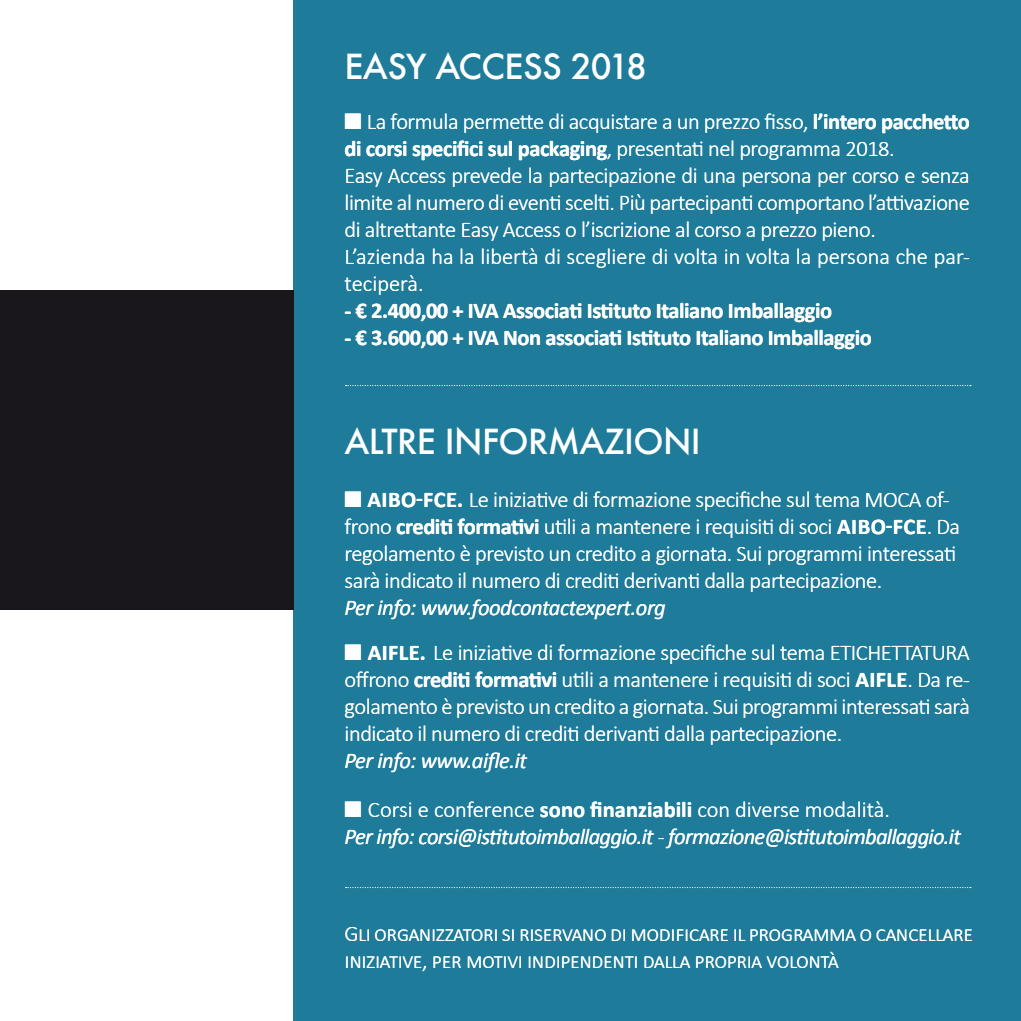
<style>
.page{position:relative;width:1021px;height:1021px;background:#fff}
.page>*{position:absolute;margin:0;border:0;box-sizing:border-box;transform-origin:0 0}
.t1{font:500 33.75px "Futura";letter-spacing:-.02em;color:#fff}
.t2{font:300 22.5px/27px "Calibri";letter-spacing:-.02em;color:#fff}
.t3{font:italic 22.5px "Calibri";letter-spacing:-.03em;color:#fff}
.t4{font:700 22.5px "Calibri";letter-spacing:-.02em;color:#fff}
.t5{font:300 22.5px/27px "Calibri";color:#fff}
.s1{font-weight:700}
.s2{font-weight:300;font-style:normal}
</style>
<div class="page">
<div style="left:293px;top:0;width:727px;height:1020px;background:#1e7b99"></div>
<svg style="left:345px;top:887px;width:625px;height:1px"></svg>
<svg style="left:345px;top:385px;width:625px;height:1px"></svg>
<div style="left:0;top:290px;width:293px;height:319px;background:#1a171c"></div>
<p class="t1" style="left:344px;top:43px;width:304px">EASY ACCESS 2018</p>
<p class="t2" style="left:344px;top:107px;width:627px">■ La formula permette di acquistare a un prezzo fisso, <span class="s1">l’intero pacchetto di corsi specifici sul packaging</span>, presentati nel programma 2018.</p>
<p class="t2" style="left:344px;top:161px;width:627px;text-align:justify">Easy Access prevede la partecipazione di una persona per corso e senza limite al numero di eventi scelti. Più partecipanti comportano l’attivazione di altrettante Easy Access o l’iscrizione al corso a prezzo pieno.</p>
<p class="t5" style="left:344px;top:242px;width:627px">L’azienda ha la libertà di scegliere di volta in volta la persona che par&shy;teciperà.</p>
<p class="t4" style="left:344px;top:296px;width:489px">- € 2.400,00 + IVA Associati Istituto Italiano Imballaggio</p>
<p class="t4" style="left:344px;top:323px;width:529px">- € 3.600,00 + IVA Non associati Istituto Italiano Imballaggio</p>
<p class="t2" style="left:520px;top:107px;width:15px">t</p>
<p class="t4" style="left:943px;top:107px;width:16px">t</p>
<p class="t2" style="left:885px;top:188px;width:20px">t</p>
<p class="t2" style="left:404px;top:215px;width:15px">t</p>
<p class="t1" style="left:344px;top:418px;width:358px">ALTRE INFORMAZIONI</p>
<p class="t2" style="left:344px;top:485px;width:617px">■ <span class="s1">AIBO-FCE.</span> Le iniziative di formazione specifiche sul tema MOCA of&shy;frono <span class="s1">crediti formativi</span> utili a mantenere i requisiti di soci <span class="s1">AIBO-FCE</span>. Da regolamento è previsto un credito a giornata. Sui programmi interessati sarà indicato il numero di crediti derivanti dalla partecipazione.</p>
<p class="t3" style="left:344px;top:592px;width:323px">Per info: www.foodcontactexpert.org</p>
<p class="t2" style="left:344px;top:638px;width:627px;text-align:justify">■ <span class="s1">AIFLE.</span> Le iniziative di formazione specifiche sul tema ETICHETTATURA offrono <span class="s1">crediti formativi</span> utili a mantenere i requisiti di soci <span class="s1">AIFLE</span>. Da re&shy;golamento è previsto un credito a giornata. Sui programmi interessati sarà indicato il numero di crediti derivanti dalla partecipazione.</p>
<p class="t3" style="left:344px;top:745px;width:184px">Per info: www.aifle.it</p>
<p class="t2" style="left:344px;top:795px;width:547px">■ Corsi e conference <span class="s1">sono finanziabili</span> con diverse modalità.</p>
<p class="t3" style="left:344px;top:821px;width:618px">Per info: corsi@istitutoimballaggio.it <span class="s2">-</span> formazione@istitutoimballaggio.it</p>
<p class="t2" style="left:356px;top:665px;width:11px">f</p>
<p class="t2" style="left:344px;top:918px;width:630px">Gli organizzatori si riservano di modificare il programma o cancellare iniziative, per motivi indipendenti dalla propria volontà</p>
</div>
